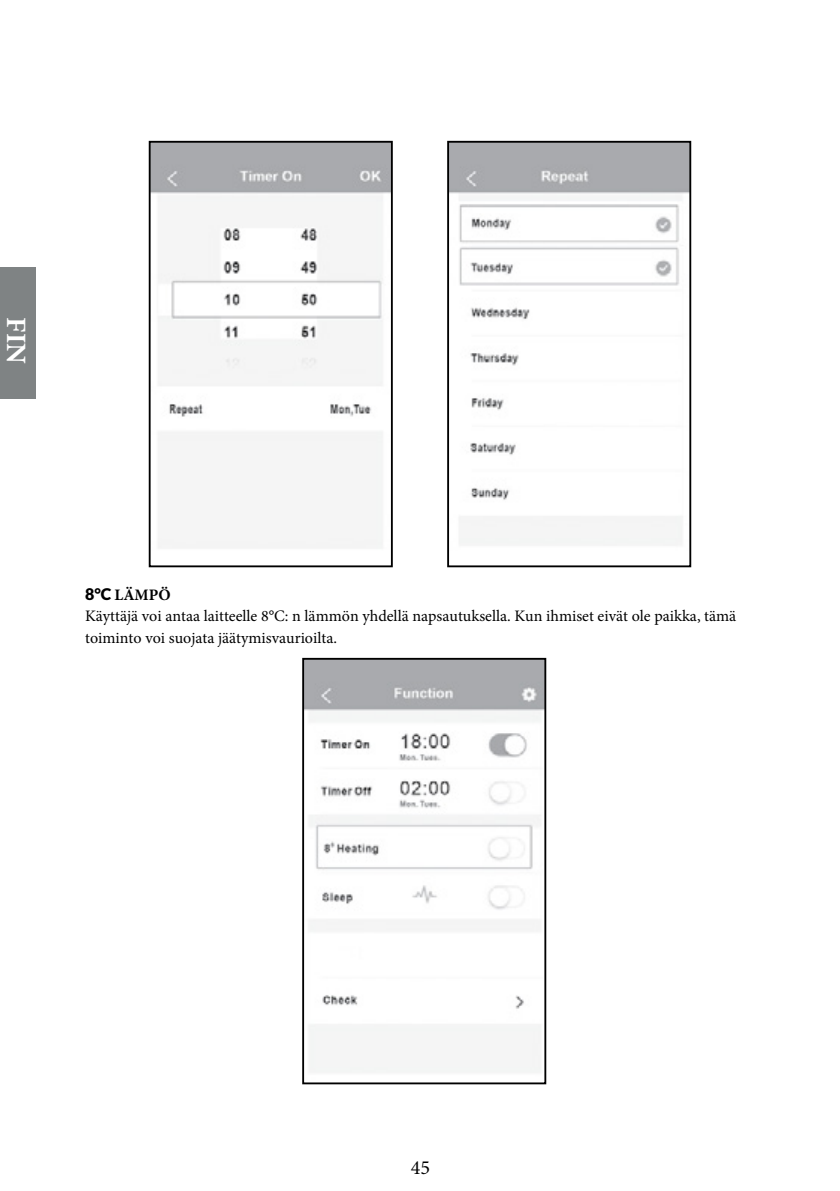
<style>
.page{position:relative;width:840px;height:1191px;background:#fff}
.page>*{position:absolute;margin:0;border:0;box-sizing:border-box;transform-origin:0 0}
.t1{font:700 28px "Minion Pro";color:#fff}
.t2{font:20px "Minion Pro";color:#000}
.t3{font:16px/21.2px "Minion Pro";color:#000}
.s1{font-family:"Lato";font-weight:900}
.s2{font-weight:700}
</style>
<div class="page">
<img style="left:152px;top:144px;width:237px;height:404px">
<div style="left:149px;top:141px;width:243px;height:426px;border:2px solid #000"></div>
<img style="left:450px;top:144px;width:237px;height:401px">
<div style="left:447px;top:141px;width:243px;height:426px;border:2px solid #000"></div>
<img style="left:305px;top:661px;width:238px;height:412px">
<div style="left:302px;top:658px;width:244px;height:426px;border:2px solid #000"></div>
<div style="left:0;top:267px;width:36px;height:132px;background:#7f8384"></div>
<h1 class="t1" style="left:36px;top:317px;width:48px;rotate:90deg">FIN</h1>
<p class="t3" style="left:85px;top:584px;width:652px"><span class="s1">8°C</span> <span class="s2">LÄMPÖ<br></span>Käyttäjä voi antaa laitteelle 8°C: n lämmön yhdellä napsautuksella. Kun ihmiset eivät ole paikka, tämä toiminto voi suojata jäätymisvaurioilta.</p>
<p class="t2" style="left:410px;top:1154px;width:21px">45</p>
</div>
